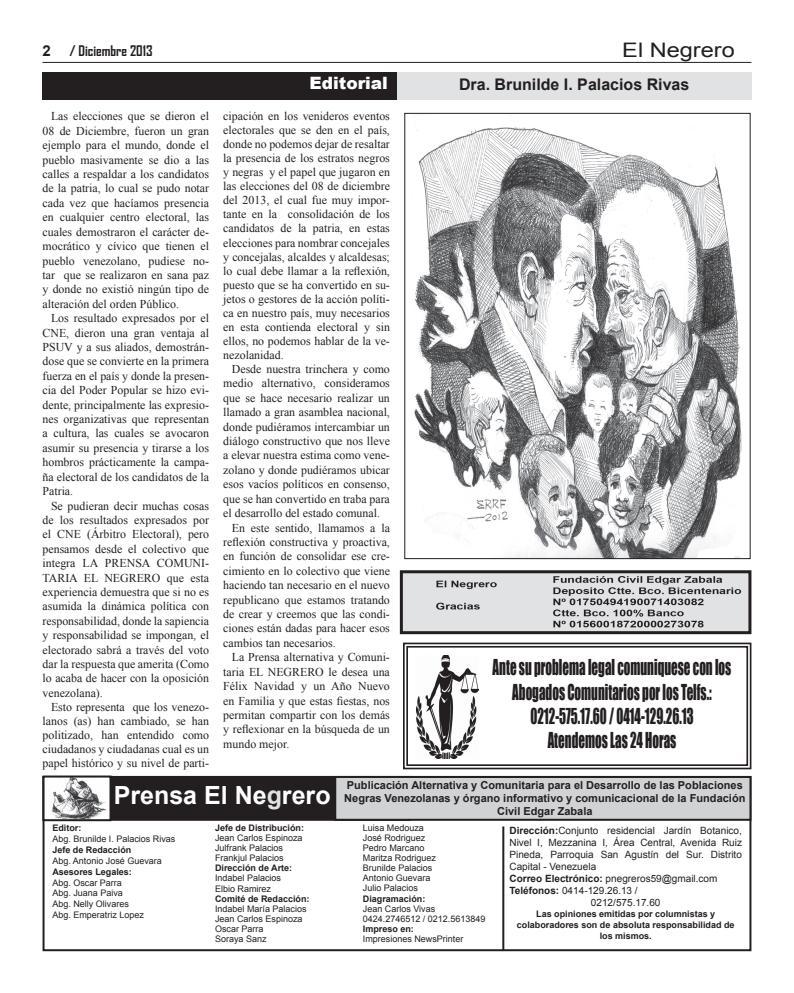
<style>
.page{position:relative;width:794px;height:993px;background:#fff}
.page>*{position:absolute;margin:0;border:0;box-sizing:border-box;transform-origin:0 0}
.t1{font:700 25px "Arial";color:#fff}
.t2{font:20.1px/24.2px "Impact";color:#231f20;text-align:center;scale:.65 1}
.t3{font:20px "Arial";color:#231f20;scale:1.18 1}
.t4{font:900 17px "Arial";color:#fff}
.t5{font:700 16px "Arial";color:#231f20}
.t6{font:700 15px "Arial";color:#231f20}
.t7{font:700 14px "Agency FB";color:#231f20}
.t8{font:12px/14.4px "Times New Roman";color:#231f20;text-align:justify}
.t9{font:700 11px/13px "Arial";color:#231f20;text-align:center}
.t10{font:10px "Arial";color:#231f20}
.t11{font:9px/10px "Arial";color:#231f20}
.t12{font:700 9px/11px "Arial";color:#231f20;text-align:center}
.s1{color:#e1e2e4}
.s2{font-weight:700}
</style>
<div class="page">
<hr style="left:43px;top:62px;width:708px;height:1px;background:#231f20">
<div style="left:43px;top:73px;width:354px;height:27px;background:#231f20"></div>
<div style="left:43px;top:775px;width:708px;height:175px;border:2px solid #231f20"></div>
<div style="left:44px;top:776px;width:366px;height:43px;background:#231f20"></div>
<div style="left:43px;top:775px;width:368px;height:45px;border:2px solid #231f20"></div>
<img style="left:46px;top:778px;width:62px;height:39px">
<div style="left:43px;top:775px;width:68px;height:45px;border:2px solid #231f20"></div>
<div style="left:335px;top:776px;width:415px;height:43px;background:#d1d2d4"></div>
<div style="left:334px;top:775px;width:417px;height:45px;border:2px solid #231f20"></div>
<hr style="left:502px;top:826px;width:2px;height:124px;background:#231f20">
<div style="left:397px;top:73px;width:354px;height:27px;background:#e1e2e4"></div>
<img style="left:404px;top:574px;width:343px;height:56px">
<div style="left:400px;top:570px;width:351px;height:64px;border:3px solid #231f20"></div>
<svg style="left:403px;top:642px;width:349px;height:128px"></svg>
<div style="left:406px;top:645px;width:342px;height:120px;border:2px solid #231f20"></div>
<img style="left:416px;top:654px;width:63px;height:104px">
<img style="left:414px;top:127px;width:328px;height:430px">
<div style="left:404px;top:113px;width:346px;height:446px;border:1px solid #231f20"></div>
<p class="t6" style="left:43px;top:41px;width:10px">2</p>
<p class="t7" style="left:69px;top:42px;width:84px">/ Diciembre 2013</p>
<h3 class="t3" style="left:622px;top:37px;width:97px">El Negrero</h3>
<h3 class="t4" style="left:309px;top:71px;width:80px">Editorial</h3>
<h3 class="t5" style="left:459px;top:74px;width:232px">Dra. Brunilde I. Palacios Rivas</h3>
<p class="t8" style="left:43px;top:109px;width:168px;text-indent:9px">Las elecciones que se dieron el 08 de Diciembre, fueron un gran ejemplo para el mundo, donde el pueblo masivamente se dio a las calles a respaldar a los candidatos de la patria, lo cual se pudo notar cada vez que hacíamos presencia en cualquier centro electoral, las cuales demostraron el carácter de&shy;mocrático y cívico que tienen el pueblo venezolano, pudiese no&shy;tar que se realizaron en sana paz y donde no existió ningún tipo de alteración del orden Público.</p>
<p class="t8" style="left:43px;top:310px;width:168px;text-indent:9px">Los resultado expresados por el CNE, dieron una gran ventaja al PSUV y a sus aliados, demostrán&shy;dose que se convierte en la primera fuerza en el país y donde la presen&shy;cia del Poder Popular se hizo evi&shy;dente, principalmente las expresio&shy;nes organizativas que representan a cultura, las cuales se avocaron asumir su presencia y tirarse a los hombros prácticamente la campa&shy;ña electoral de los candidatos de la Patria.</p>
<p class="t8" style="left:43px;top:498px;width:168px;text-indent:9px">Se pudieran decir muchas cosas de los resultados expresados por el CNE (Árbitro Electoral), pero pensamos desde el colectivo que integra LA PRENSA COMUNI-TARIA EL NEGRERO que esta experiencia demuestra que si no es asumida la dinámica política con responsabilidad, donde la sapiencia y responsabilidad se impongan, el electorado sabrá a través del voto dar la respuesta que amerita (Como lo acaba de hacer con la oposición venezolana).</p>
<p class="t8" style="left:43px;top:699px;width:168px;line-height:14px;text-indent:9px">Esto representa que los venezo&shy;lanos (as) han cambiado, se han politizado, han entendido como ciudadanos y ciudadanas cual es un papel histórico y su nivel de parti-</p>
<p class="t8" style="left:223px;top:109px;width:168px;line-height:14px">cipación en los venideros eventos electorales que se den en el país, donde no podemos dejar de resaltar la presencia de los estratos negros y negras y el papel que jugaron en las elecciones del 08 de diciembre del 2013, el cual fue muy impor&shy;tante en la consolidación de los candidatos de la patria, en estas elecciones para nombrar concejales y concejalas, alcaldes y alcaldesas; lo cual debe llamar a la reflexión, puesto que se ha convertido en su&shy;jetos o gestores de la acción políti&shy;ca en nuestro país, muy necesarios en esta contienda electoral y sin ellos, no podemos hablar de la ve&shy;nezolanidad.</p>
<p class="t8" style="left:232px;top:361px;width:160px">Desde nuestra trinchera y como</p>
<p class="t8" style="left:223px;top:376px;width:168px">medio alternativo, consideramos</p>
<p class="t8" style="left:223px;top:390px;width:168px">que se hace necesario realizar un</p>
<p class="t8" style="left:223px;top:404px;width:168px">llamado a gran asamblea nacional,</p>
<p class="t8" style="left:223px;top:419px;width:168px">donde pudiéramos intercambiar un</p>
<p class="t8" style="left:223px;top:433px;width:168px">diálogo constructivo que nos lleve</p>
<p class="t8" style="left:223px;top:448px;width:168px">a elevar nuestra estima como vene-</p>
<p class="t8" style="left:223px;top:462px;width:168px">zolano y donde pudiéramos ubicar</p>
<p class="t8" style="left:223px;top:476px;width:168px">esos vacíos políticos en consenso,</p>
<p class="t8" style="left:223px;top:491px;width:168px">que se han convertido en traba para</p>
<p class="t8" style="left:223px;top:505px;width:158px">el desarrollo del estado comunal.</p>
<p class="t8" style="left:232px;top:520px;width:160px">En este sentido, llamamos a la</p>
<p class="t8" style="left:223px;top:534px;width:168px">reflexión constructiva y proactiva,</p>
<p class="t8" style="left:223px;top:548px;width:168px">en función de consolidar ese cre-</p>
<p class="t8" style="left:223px;top:563px;width:168px">cimiento en lo colectivo que viene</p>
<p class="t8" style="left:223px;top:577px;width:168px">haciendo tan necesario en el nuevo</p>
<p class="t8" style="left:223px;top:592px;width:168px">republicano que estamos tratando</p>
<p class="t8" style="left:223px;top:606px;width:168px">de crear y creemos que las condi-</p>
<p class="t8" style="left:223px;top:620px;width:168px">ciones están dadas para hacer esos</p>
<p class="t8" style="left:223px;top:635px;width:114px">cambios tan necesarios.</p>
<p class="t8" style="left:232px;top:649px;width:160px">La Prensa alternativa y Comuni-</p>
<p class="t8" style="left:223px;top:664px;width:168px">taria EL NEGRERO le desea una</p>
<p class="t8" style="left:223px;top:678px;width:168px">Félix Navidad y un Año Nuevo</p>
<p class="t8" style="left:223px;top:692px;width:168px">en Familia y que estas fiestas, nos</p>
<p class="t8" style="left:223px;top:707px;width:168px">permitan compartir con los demás</p>
<p class="t8" style="left:223px;top:721px;width:168px">y reflexionar en la búsqueda de un</p>
<p class="t8" style="left:223px;top:736px;width:68px">mundo mejor.</p>
<h2 class="t2" style="left:492px;top:654px;width:369px">Ante su problema legal comuniquese con los Abogados Comunitarios por los Telfs.:<br>0212-575.17.60 / 0414-129.26.13<br>Atendemos Las 24 Horas</h2>
<h1 class="t1" style="left:114px;top:778px;width:218px">Prensa El Ne<span class="s1">g</span>rero</h1>
<p class="t9" style="left:344px;top:778px;width:403px">Publicación Alternativa y Comunitaria para el Desarrollo de las Poblaciones<br>Negras Venezolanas y órgano informativo y comunicacional de la Fundación<br>Civil Edgar Zabala</p>
<p class="t12" style="left:52px;top:822px;width:30px">Editor:</p>
<p class="t11" style="left:52px;top:833px;width:125px">Abg. Brunilde I. Palacios Rivas</p>
<p class="t12" style="left:52px;top:844px;width:81px">Jefe de Redacción</p>
<p class="t11" style="left:52px;top:855px;width:111px">Abg. Antonio José Guevara</p>
<p class="t12" style="left:52px;top:866px;width:81px">Asesores Legales:</p>
<p class="t11" style="left:52px;top:876px;width:93px;line-height:10.8px">Abg. Oscar Parra<br>Abg. Juana Paiva<br>Abg. Nelly Olivares<br>Abg. Emperatriz Lopez</p>
<p class="t12" style="left:215px;top:822px;width:91px">Jefe de Distribución:</p>
<p class="t11" style="left:215px;top:833px;width:89px">Jean Carlos Espinoza<br>Julfrank Palacios<br>Frankjul Palacios</p>
<p class="t12" style="left:215px;top:862px;width:79px">Dirección de Arte:</p>
<p class="t11" style="left:215px;top:873px;width:68px">Indabel Palacios<br>Elbio Ramirez</p>
<p class="t12" style="left:215px;top:892px;width:96px">Comité de Redacción:</p>
<p class="t11" style="left:215px;top:903px;width:93px">Indabel María Palacios<br>Jean Carlos Espinoza<br>Oscar Parra<br>Soraya Sanz</p>
<p class="t11" style="left:363px;top:823px;width:75px">Luisa Medouza<br>José Rodriguez<br>Pedro Marcano<br>Maritza Rodriguez<br>Brunilde Palacios<br>Antonio Guevara<br>Julio Palacios</p>
<p class="t12" style="left:363px;top:892px;width:64px">Diagramación:</p>
<p class="t11" style="left:363px;top:903px;width:124px">Jean Carlos Vivas<br>0424.2746512 / 0212.5613849</p>
<p class="t12" style="left:363px;top:922px;width:53px">Impreso en:</p>
<p class="t11" style="left:363px;top:933px;width:102px">Impresiones NewsPrinter</p>
<p class="t10" style="left:509px;top:823px;width:234px"><span class="s2">Dirección:</span>Conjunto residencial Jardín Botanico,</p>
<p class="t10" style="left:509px;top:835px;width:234px">Nivel I, Mezzanina I, Área Central, Avenida Ruiz</p>
<p class="t10" style="left:509px;top:847px;width:234px">Pineda, Parroquia San Agustín del Sur. Distrito</p>
<p class="t10" style="left:509px;top:859px;width:88px">Capital - Venezuela</p>
<p class="t10" style="left:509px;top:871px;width:209px"><span class="s2">Correo Electrónico:</span> pnegreros59@gmail.com</p>
<p class="t10" style="left:509px;top:883px;width:130px"><span class="s2">Teléfonos:</span> 0414-129.26.13 /</p>
<p class="t10" style="left:591px;top:895px;width:71px">0212/575.17.60</p>
<p class="t12" style="left:517px;top:908px;width:219px">Las opiniones emitidas por columnistas y colaboradores son de absoluta responsabilidad de los mismos.</p>
</div>
